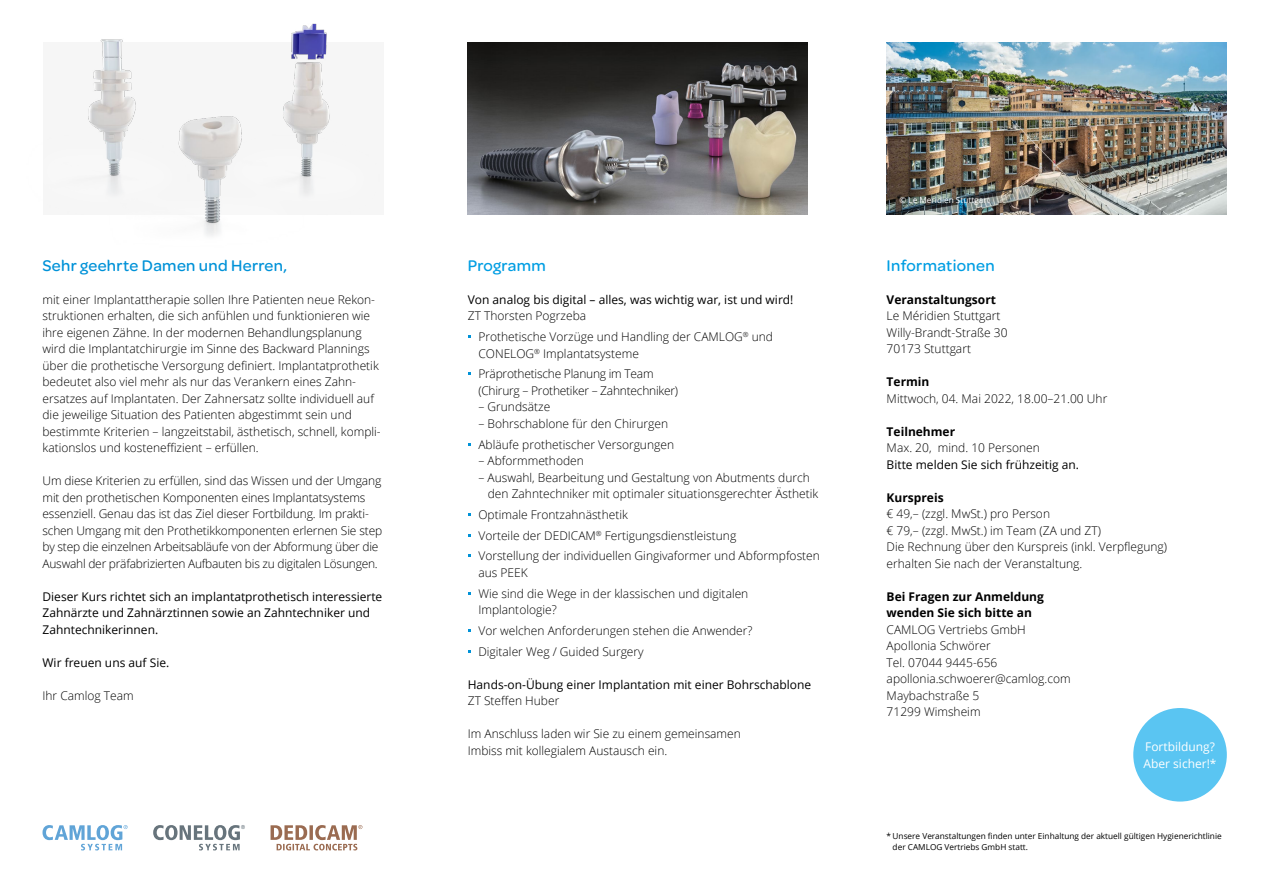
<style>
.page{position:relative;width:1263px;height:893px;background:#fff}
.page>*{position:absolute;margin:0;border:0;box-sizing:border-box;transform-origin:0 0}
.t1{font:500 16.5px "Omnes";letter-spacing:.02em;color:#0092d8}
.t2{font:500 16.5px "Omnes";letter-spacing:.02em;color:#009ee3}
.t3{font:300 12px/16.5px "Open Sans";color:#000}
.t4{font:12px/16.5px "Open Sans";color:#000}
.t5{font:300 12px/20.7px "Open Sans";letter-spacing:-.02em;color:#000}
.t6{font:700 12px/16.5px "Open Sans";color:#000}
.t7{font:12px/16.5px "Open Sans";color:#fff}
.t8{font:8.25px/11.2px "Open Sans";color:#000}
.t9{font:8.25px "Open Sans";color:#fff}
</style>
<div class="page">
<img style="left:468px;top:43px;width:340px;height:172px">
<img style="left:887px;top:43px;width:340px;height:172px">
<svg style="left:43px;top:825px;width:85px;height:25px"></svg>
<svg style="left:153px;top:825px;width:92px;height:25px"></svg>
<svg style="left:271px;top:825px;width:91px;height:25px"></svg>
<div style="left:1133px;top:708px;width:94px;height:93px;background:#5ac5f2;border-radius:50%"></div>
<img style="left:76px;top:23px;width:254px;height:213px">
<h1 class="t1" style="left:43px;top:254px;width:246px">Sehr geehrte Damen und Herren,</h1>
<p class="t3" style="left:43px;top:291px;width:340px">mit einer Implantattherapie sollen Ihre Patienten neue Rekon&shy;struktionen erhalten, die sich anfühlen und funktionieren wie ihre eigenen Zähne. In der modernen Behandlungsplanung wird die Implantatchirurgie im Sinne des Backward Plannings über die prothetische Versorgung definiert. Implantatprothetik bedeutet also viel mehr als nur das Verankern eines Zahn&shy;ersatzes auf Implantaten. Der Zahnersatz sollte individuell auf die jeweilige Situation des Patienten abgestimmt sein und bestimmte Kriterien – langzeitstabil, ästhetisch, schnell, kompli&shy;kationslos und kosteneffizient – erfüllen.</p>
<p class="t3" style="left:43px;top:472px;width:341px">Um diese Kriterien zu erfüllen, sind das Wissen und der Umgang mit den prothetischen Komponenten eines Implantatsystems essenziell. Genau das ist das Ziel dieser Fortbildung. Im prakti&shy;schen Umgang mit den Prothetikkomponenten erlernen Sie step by step die einzelnen Arbeitsabläufe von der Abformung über die Auswahl der präfabrizierten Aufbauten bis zu digitalen Lösungen.</p>
<p class="t4" style="left:43px;top:588px;width:341px">Dieser Kurs richtet sich an implantatprothetisch interessierte<br>Zahnärzte und Zahnärztinnen sowie an Zahntechniker und<br>Zahntechnikerinnen.</p>
<p class="t4" style="left:43px;top:654px;width:128px">Wir freuen uns auf Sie.</p>
<p class="t3" style="left:43px;top:687px;width:93px">Ihr Camlog Team</p>
<h1 class="t2" style="left:468px;top:254px;width:80px">Programm</h1>
<p class="t4" style="left:468px;top:291px;width:327px">Von analog bis digital – alles, was wichtig war, ist und wird!</p>
<p class="t3" style="left:478px;top:305px;width:296px;line-height:20.7px;text-indent:-11px">ZT Thorsten Pogrzeba<br>Prothetische Vorzüge und Handling der CAMLOG<sup>®</sup> und</p>
<p class="t5" style="left:478px;top:343px;width:177px">CONELOG<sup>®</sup> Implantatsysteme<br>Präprothetische Planung im Team</p>
<p class="t5" style="left:478px;top:380px;width:201px">(Chirurg – Prothetiker – Zahntechniker)</p>
<p class="t3" style="left:478px;top:398px;width:73px">– Grundsätze</p>
<p class="t3" style="left:478px;top:413px;width:197px;line-height:20.7px">– Bohrschablone für den Chirurgen<br>Abläufe prothetischer Versorgungen</p>
<p class="t3" style="left:478px;top:452px;width:107px">– Abformmethoden</p>
<p class="t3" style="left:488px;top:469px;width:332px;text-indent:-9px">– Auswahl, Bearbeitung und Gestaltung von Abutments durch den Zahntechniker mit optimaler situationsgerechter Ästhetik</p>
<p class="t3" style="left:478px;top:504px;width:343px;line-height:20.7px">Optimale Frontzahnästhetik<br>Vorteile der DEDICAM<sup>®</sup> Fertigungsdienstleistung<br>Vorstellung der individuellen Gingivaformer und Abformpfosten</p>
<p class="t3" style="left:478px;top:562px;width:271px;line-height:20.7px">aus PEEK<br>Wie sind die Wege in der klassischen und digitalen</p>
<p class="t3" style="left:478px;top:599px;width:276px;line-height:20.7px">Implantologie?<br>Vor welchen Anforderungen stehen die Anwender?<br>Digitaler Weg / Guided Surgery</p>
<p class="t4" style="left:468px;top:676px;width:345px">Hands-on-Übung einer Implantation mit einer Bohrschablone</p>
<p class="t3" style="left:468px;top:692px;width:93px">ZT Steffen Huber</p>
<p class="t3" style="left:468px;top:725px;width:275px">Im Anschluss laden wir Sie zu einem gemeinsamen<br>Imbiss mit kollegialem Austausch ein.</p>
<p class="t9" style="left:899px;top:195px;width:92px">© Le Meridien Stuttgart</p>
<h1 class="t2" style="left:887px;top:254px;width:109px">Informationen</h1>
<p class="t6" style="left:887px;top:291px;width:111px">Veranstaltungsort</p>
<p class="t3" style="left:887px;top:307px;width:122px">Le Méridien Stuttgart<br>Willy-Brandt-Straße 30<br>70173 Stuttgart</p>
<p class="t6" style="left:887px;top:373px;width:44px">Termin</p>
<p class="t3" style="left:887px;top:390px;width:222px">Mittwoch, 04. Mai 2022, 18.00–21.00 Uhr</p>
<p class="t6" style="left:887px;top:423px;width:70px">Teilnehmer</p>
<p class="t3" style="left:887px;top:439px;width:155px">Max. 20, mind. 10 Personen</p>
<p class="t4" style="left:887px;top:456px;width:194px">Bitte melden Sie sich frühzeitig an.</p>
<p class="t6" style="left:887px;top:489px;width:59px">Kurspreis</p>
<p class="t3" style="left:887px;top:505px;width:282px">€ 49,– (zzgl. MwSt.) pro Person<br>€ 79,– (zzgl. MwSt.) im Team (ZA und ZT)<br>Die Rechnung über den Kurspreis (inkl. Verpflegung) erhalten Sie nach der Veranstaltung.</p>
<p class="t6" style="left:887px;top:588px;width:159px">Bei Fragen zur Anmeldung wenden Sie sich bitte an</p>
<p class="t3" style="left:887px;top:621px;width:186px">CAMLOG Vertriebs GmbH<br>Apollonia Schwörer<br>Tel. 07044 9445-656 apollonia.schwoerer@camlog.com<br>Maybachstraße 5<br>71299 Wimsheim</p>
<p class="t7" style="left:1143px;top:738px;width:74px">Fortbildung?<br>Aber sicher!*</p>
<p class="t8" style="left:893px;top:830px;width:331px;text-indent:-6px">* Unsere Veranstaltungen finden unter Einhaltung der aktuell gültigen Hygienerichtlinie der CAMLOG Vertriebs GmbH statt.</p>
</div>
